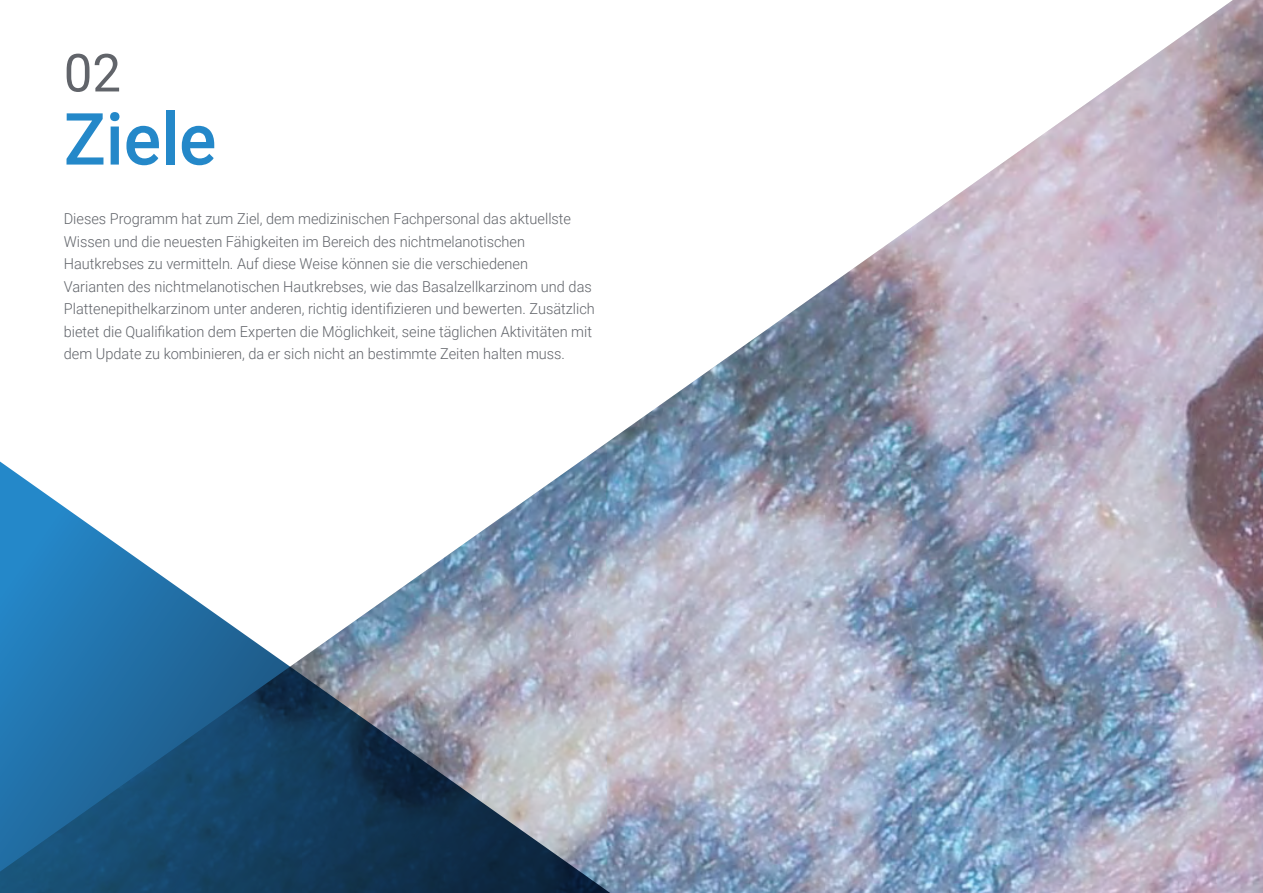
<style>
.page{position:relative;width:1263px;height:893px;background:#fff}
.page>*{position:absolute;margin:0;border:0;box-sizing:border-box;transform-origin:0 0}
.t1{font:500 72px "Roboto";color:#2488c9}
.t2{font:52.5px "Roboto";color:#61646a}
.t3{font:300 15px/22.5px "Roboto";color:#61646a}
</style>
<div class="page">
<img style="left:602px;top:0;width:661px;height:893px">
<svg style="left:0;top:446px;width:640px;height:447px"></svg>
<h2 class="t2" style="left:64px;top:36px;width:59px">02</h2>
<h1 class="t1" style="left:64px;top:89px;width:154px">Ziele</h1>
<p class="t3" style="left:64px;top:207px;width:533px">Dieses Programm hat zum Ziel, dem medizinischen Fachpersonal das aktuellste Wissen und die neuesten Fähigkeiten im Bereich des nichtmelanotischen Hautkrebses zu vermitteln. Auf diese Weise können sie die verschiedenen<br>Varianten des nichtmelanotischen Hautkrebses, wie das Basalzellkarzinom und das Plattenepithelkarzinom unter anderen, richtig identifizieren und bewerten. Zusätzlich bietet die Qualifikation dem Experten die Möglichkeit, seine täglichen Aktivitäten mit dem Update zu kombinieren, da er sich nicht an bestimmte Zeiten halten muss.</p>
</div>
